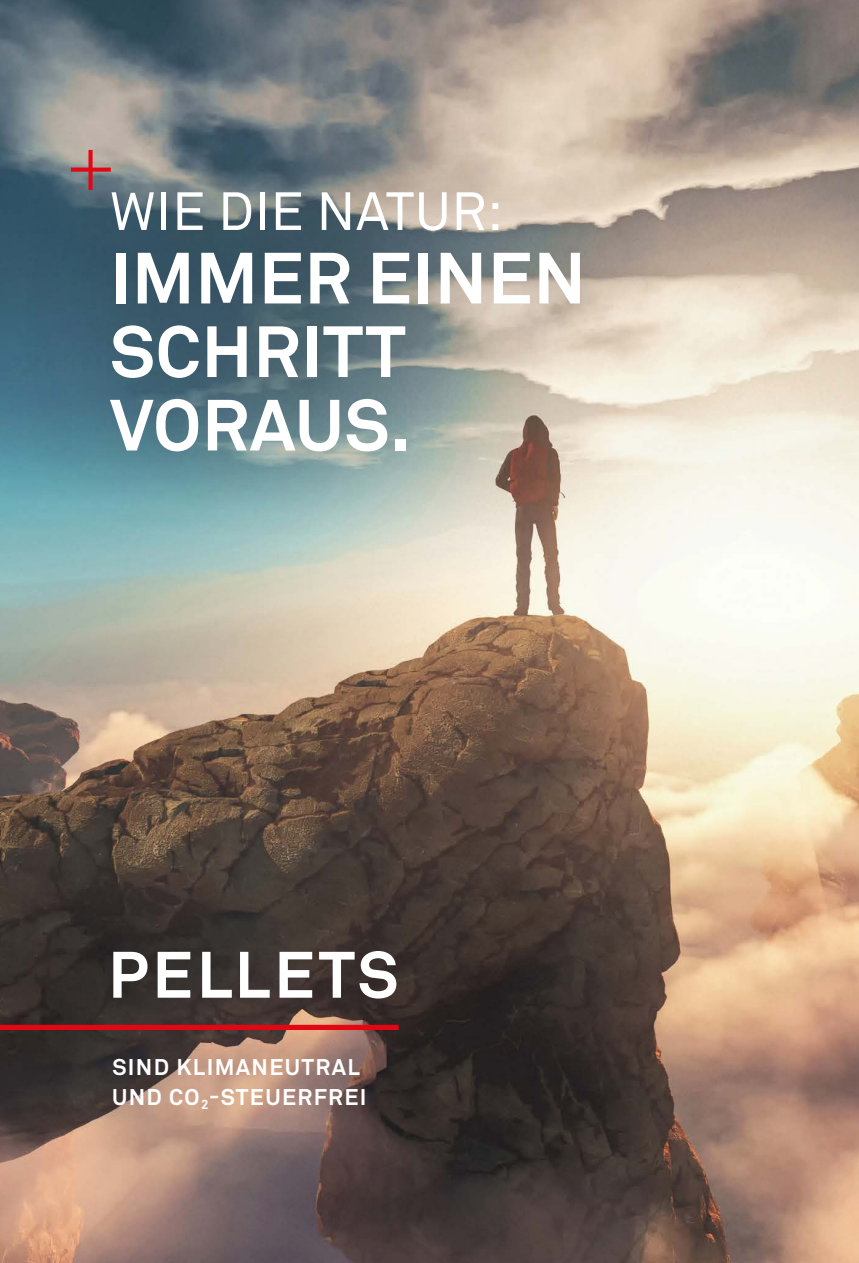
<style>
.page{position:relative;width:859px;height:1263px;background:#fff}
.page>*{position:absolute;margin:0;border:0;box-sizing:border-box;transform-origin:0 0}
.t1{font:700 71.4px/73.5px "Akkurat Pro";letter-spacing:.01em;color:#fff}
.t2{font:700 64.8px "Akkurat Pro";letter-spacing:.06em;color:#fff}
.t3{font:53.1px "Akkurat Pro";letter-spacing:.01em;color:#fff}
.t4{font:700 22.5px/30px "Akkurat Pro";letter-spacing:.06em;color:#fff}
</style>
<div class="page">
<img style="left:0;top:0;width:859px;height:1263px">
<div style="left:4px;top:84px;width:684px;height:477px;background:#000;opacity:.5"></div>
<div style="left:88px;top:150px;width:5px;height:40px;background:#e30613"></div>
<svg style="left:71px;top:168px;width:40px;height:4px"></svg>
<div style="left:0;top:1025px;width:399px;height:5px;background:#e30613"></div>
<h3 class="t3" style="left:110px;top:180px;width:395px">WIE DIE NATUR:</h3>
<h1 class="t1" style="left:110px;top:241px;width:477px">IMMER EINEN<br>SCHRITT<br>VORAUS.</h1>
<h2 class="t2" style="left:108px;top:935px;width:292px">PELLETS</h2>
<p class="t4" style="left:112px;top:1051px;width:256px">SIND KLIMANEUTRAL<br>UND CO<sub>2</sub>-STEUERFREI</p>
</div>
